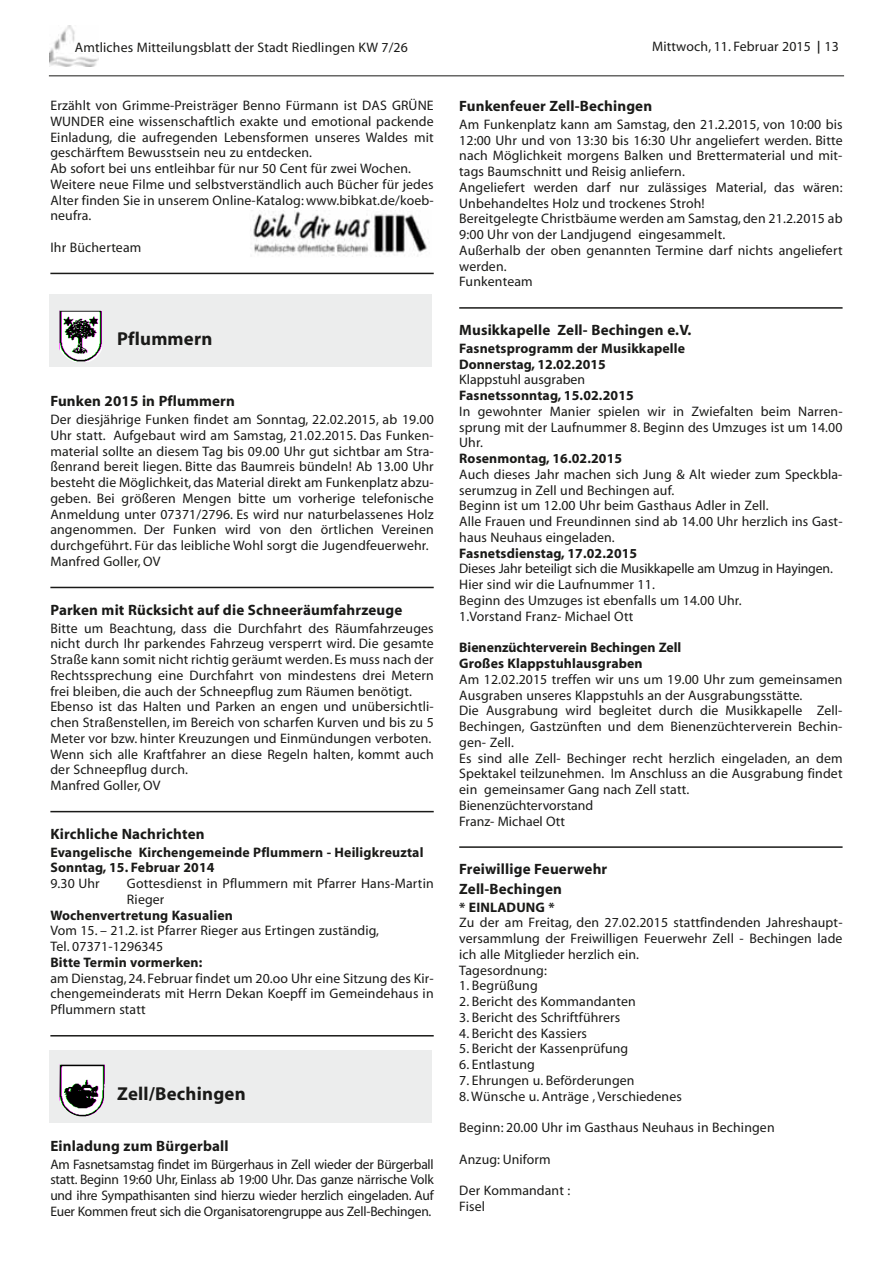
<style>
.page{position:relative;width:893px;height:1263px;background:#fff}
.page>*{position:absolute;margin:0;border:0;box-sizing:border-box;transform-origin:0 0}
.t1{font:700 18.75px "Myriad";letter-spacing:.01em;color:#1a1a18}
.t2{font:700 15px/19.4px "Myriad";letter-spacing:.01em;color:#1a1a18}
.t3{font:13.8px/15.8px "Myriad";letter-spacing:.01em;color:#1a1a18}
.t4{font:700 13.8px/15.8px "Myriad";letter-spacing:.01em;color:#1a1a18}
</style>
<div class="page">
<hr style="left:49px;top:75px;width:795px;height:1px;background:#1a1a18">
<img style="left:49px;top:26px;width:49px;height:41px">
<hr style="left:50px;top:273px;width:384px;height:1px;background:#1a1a18">
<hr style="left:50px;top:587px;width:384px;height:1px;background:#1a1a18">
<hr style="left:50px;top:811px;width:384px;height:1px;background:#1a1a18">
<hr style="left:50px;top:1035px;width:384px;height:1px;background:#1a1a18">
<hr style="left:459px;top:307px;width:384px;height:2px;background:#1a1a18">
<hr style="left:459px;top:846px;width:384px;height:2px;background:#1a1a18">
<img style="left:250px;top:211px;width:177px;height:46px">
<div style="left:49px;top:295px;width:383px;height:72px;background:#eceded"></div>
<img style="left:59px;top:311px;width:42px;height:51px">
<div style="left:49px;top:1050px;width:383px;height:73px;background:#eceded"></div>
<img style="left:60px;top:1064px;width:45px;height:53px">
<p class="t3" style="left:75px;top:40px;width:334px">Amtliches Mitteilungsblatt der Stadt Riedlingen KW 7/26</p>
<p class="t3" style="left:652px;top:39px;width:191px">Mittwoch, 11. Februar 2015 ❘ 13<sup>13</sup></p>
<p class="t3" style="left:50px;top:99px;width:385px">Erzählt von Grimme-Preisträger Benno Fürmann ist DAS GRÜNE WUNDER eine wissenschaftlich exakte und emotional packende Einladung, die aufregenden Lebensformen unseres Waldes mit geschärftem Bewusstsein neu zu entdecken.<br>Ab sofort bei uns entleihbar für nur 50 Cent für zwei Wochen.<br>Weitere neue Filme und selbstverständlich auch Bücher für jedes Alter finden Sie in unserem Online-Katalog: www.bibkat.de/koeb&shy;neufra.</p>
<p class="t3" style="left:50px;top:240px;width:92px">Ihr Bücherteam</p>
<h1 class="t1" style="left:117px;top:332px;width:97px">Pflummern</h1>
<p class="t2" style="left:50px;top:393px;width:186px">Funken 2015 in Pflummern</p>
<p class="t3" style="left:50px;top:413px;width:385px">Der diesjährige Funken findet am Sonntag, 22.02.2015, ab 19.00<br>Uhr statt. Aufgebaut wird am Samstag, 21.02.2015. Das Funken&shy;material sollte an diesem Tag bis 09.00 Uhr gut sichtbar am Stra&shy;ßenrand bereit liegen. Bitte das Baumreis bündeln! Ab 13.00 Uhr besteht die Möglichkeit, das Material direkt am Funkenplatz abzu&shy;geben. Bei größeren Mengen bitte um vorherige telefonische Anmeldung unter 07371/2796. Es wird nur naturbelassenes Holz angenommen. Der Funken wird von den örtlichen Vereinen durchgeführt. Für das leibliche Wohl sorgt die Jugendfeuerwehr.<br>Manfred Goller, OV</p>
<p class="t2" style="left:50px;top:601px;width:353px">Parken mit Rücksicht auf die Schneeräumfahrzeuge</p>
<p class="t3" style="left:50px;top:621px;width:385px">Bitte um Beachtung, dass die Durchfahrt des Räumfahrzeuges nicht durch Ihr parkendes Fahrzeug versperrt wird. Die gesamte Straße kann somit nicht richtig geräumt werden. Es muss nach der Rechtssprechung eine Durchfahrt von mindestens drei Metern frei bleiben, die auch der Schneepflug zum Räumen benötigt.<br>Ebenso ist das Halten und Parken an engen und unübersichtli&shy;chen Straßenstellen, im Bereich von scharfen Kurven und bis zu 5<br>Meter vor bzw. hinter Kreuzungen und Einmündungen verboten.<br>Wenn sich alle Kraftfahrer an diese Regeln halten, kommt auch der Schneepflug durch.<br>Manfred Goller, OV</p>
<p class="t2" style="left:50px;top:825px;width:156px">Kirchliche Nachrichten</p>
<p class="t4" style="left:50px;top:845px;width:375px">Evangelische Kirchengemeinde Pflummern - Heiligkreuztal<br>Sonntag, 15. Februar 2014</p>
<p class="t3" style="left:50px;top:877px;width:51px">9.30 Uhr</p>
<p class="t3" style="left:127px;top:877px;width:308px">Gottesdienst in Pflummern mit Pfarrer Hans-Martin<br>Rieger</p>
<p class="t4" style="left:50px;top:908px;width:184px">Wochenvertretung Kasualien</p>
<p class="t3" style="left:50px;top:924px;width:330px">Vom 15. – 21.2. ist Pfarrer Rieger aus Ertingen zuständig,<br>Tel. 07371-1296345</p>
<p class="t4" style="left:50px;top:955px;width:154px">Bitte Termin vormerken:</p>
<p class="t3" style="left:50px;top:971px;width:385px;text-align:justify">am Dienstag, 24. Februar findet um 20.oo Uhr eine Sitzung des Kir&shy;chengemeinderats mit Herrn Dekan Koepff im Gemeindehaus in Pflummern statt</p>
<h1 class="t1" style="left:117px;top:1087px;width:130px">Zell/Bechingen</h1>
<p class="t2" style="left:50px;top:1137px;width:180px">Einladung zum Bürgerball</p>
<p class="t3" style="left:50px;top:1157px;width:385px;text-align:justify">Am Fasnetsamstag findet im Bürgerhaus in Zell wieder der Bürgerball statt. Beginn 19:60 Uhr, Einlass ab 19:00 Uhr. Das ganze närrische Volk und ihre Sympathisanten sind hierzu wieder herzlich eingeladen. Auf Euer Kommen freut sich die Organisatorengruppe aus Zell-Bechingen.</p>
<p class="t2" style="left:459px;top:97px;width:194px">Funkenfeuer Zell-Bechingen</p>
<p class="t3" style="left:459px;top:117px;width:385px">Am Funkenplatz kann am Samstag, den 21.2.2015, von 10:00 bis 12:00 Uhr und von 13:30 bis 16:30 Uhr angeliefert werden. Bitte nach Möglichkeit morgens Balken und Brettermaterial und mit&shy;tags Baumschnitt und Reisig anliefern.<br>Angeliefert werden darf nur zulässiges Material, das wären:<br>Unbehandeltes Holz und trockenes Stroh!<br>Bereitgelegte Christbäume werden am Samstag, den 21.2.2015 ab 9:00 Uhr von der Landjugend eingesammelt.<br>Außerhalb der oben genannten Termine darf nichts angeliefert werden.<br>Funkenteam</p>
<p class="t2" style="left:459px;top:322px;width:234px">Musikkapelle Zell- Bechingen e.V.</p>
<p class="t4" style="left:459px;top:342px;width:227px">Fasnetsprogramm der Musikkapelle<br>Donnerstag, 12.02.2015</p>
<p class="t3" style="left:459px;top:373px;width:127px">Klappstuhl ausgraben</p>
<p class="t4" style="left:459px;top:389px;width:176px">Fasnetssonntag, 15.02.2015</p>
<p class="t3" style="left:459px;top:405px;width:385px;text-align:justify">In gewohnter Manier spielen wir in Zwiefalten beim Narren&shy;sprung mit der Laufnummer 8. Beginn des Umzuges ist um 14.00<br>Uhr.</p>
<p class="t4" style="left:459px;top:452px;width:164px">Rosenmontag, 16.02.2015</p>
<p class="t3" style="left:459px;top:468px;width:385px">Auch dieses Jahr machen sich Jung &amp; Alt wieder zum Speckbla&shy;serumzug in Zell und Bechingen auf.<br>Beginn ist um 12.00 Uhr beim Gasthaus Adler in Zell.<br>Alle Frauen und Freundinnen sind ab 14.00 Uhr herzlich ins Gast&shy;haus Neuhaus eingeladen.</p>
<p class="t4" style="left:459px;top:546px;width:180px">Fasnetsdienstag, 17.02.2015</p>
<p class="t3" style="left:459px;top:562px;width:375px">Dieses Jahr beteiligt sich die Musikkapelle am Umzug in Hayingen.<br>Hier sind wir die Laufnummer 11.<br>Beginn des Umzuges ist ebenfalls um 14.00 Uhr.<br>1.Vorstand Franz- Michael Ott</p>
<p class="t4" style="left:459px;top:641px;width:224px">Bienenzüchterverein Bechingen Zell<br>Großes Klappstuhlausgraben</p>
<p class="t3" style="left:459px;top:672px;width:385px">Am 12.02.2015 treffen wir uns um 19.00 Uhr zum gemeinsamen Ausgraben unseres Klappstuhls an der Ausgrabungsstätte.<br>Die Ausgrabung wird begleitet durch die Musikkapelle Zell-Bechingen, Gastzünften und dem Bienenzüchterverein Bechin&shy;gen- Zell.<br>Es sind alle Zell- Bechinger recht herzlich eingeladen, an dem Spektakel teilzunehmen. Im Anschluss an die Ausgrabung findet ein gemeinsamer Gang nach Zell statt.<br>Bienenzüchtervorstand<br>Franz- Michael Ott</p>
<p class="t2" style="left:459px;top:861px;width:150px">Freiwillige Feuerwehr<br>Zell-Bechingen</p>
<p class="t4" style="left:459px;top:900px;width:97px">* EINLADUNG *</p>
<p class="t3" style="left:459px;top:916px;width:385px">Zu der am Freitag, den 27.02.2015 stattfindenden Jahreshaupt&shy;versammlung der Freiwilligen Feuerwehr Zell - Bechingen lade ich alle Mitglieder herzlich ein.<br>Tagesordnung:</p>
<p class="t3" style="left:459px;top:979px;width:80px">1. Begrüßung</p>
<p class="t3" style="left:459px;top:995px;width:178px">2. Bericht des Kommandanten</p>
<p class="t3" style="left:459px;top:1010px;width:163px">3. Bericht des Schriftführers</p>
<p class="t3" style="left:459px;top:1026px;width:129px">4. Bericht des Kassiers</p>
<p class="t3" style="left:459px;top:1042px;width:170px">5. Bericht der Kassenprüfung</p>
<p class="t3" style="left:459px;top:1058px;width:77px">6. Entlastung</p>
<p class="t3" style="left:459px;top:1073px;width:177px">7. Ehrungen u. Beförderungen</p>
<p class="t3" style="left:459px;top:1089px;width:224px">8. Wünsche u. Anträge , Verschiedenes</p>
<p class="t3" style="left:459px;top:1121px;width:317px">Beginn: 20.00 Uhr im Gasthaus Neuhaus in Bechingen</p>
<p class="t3" style="left:459px;top:1152px;width:93px">Anzug: Uniform</p>
<p class="t3" style="left:459px;top:1184px;width:113px">Der Kommandant :<br>Fisel</p>
</div>
